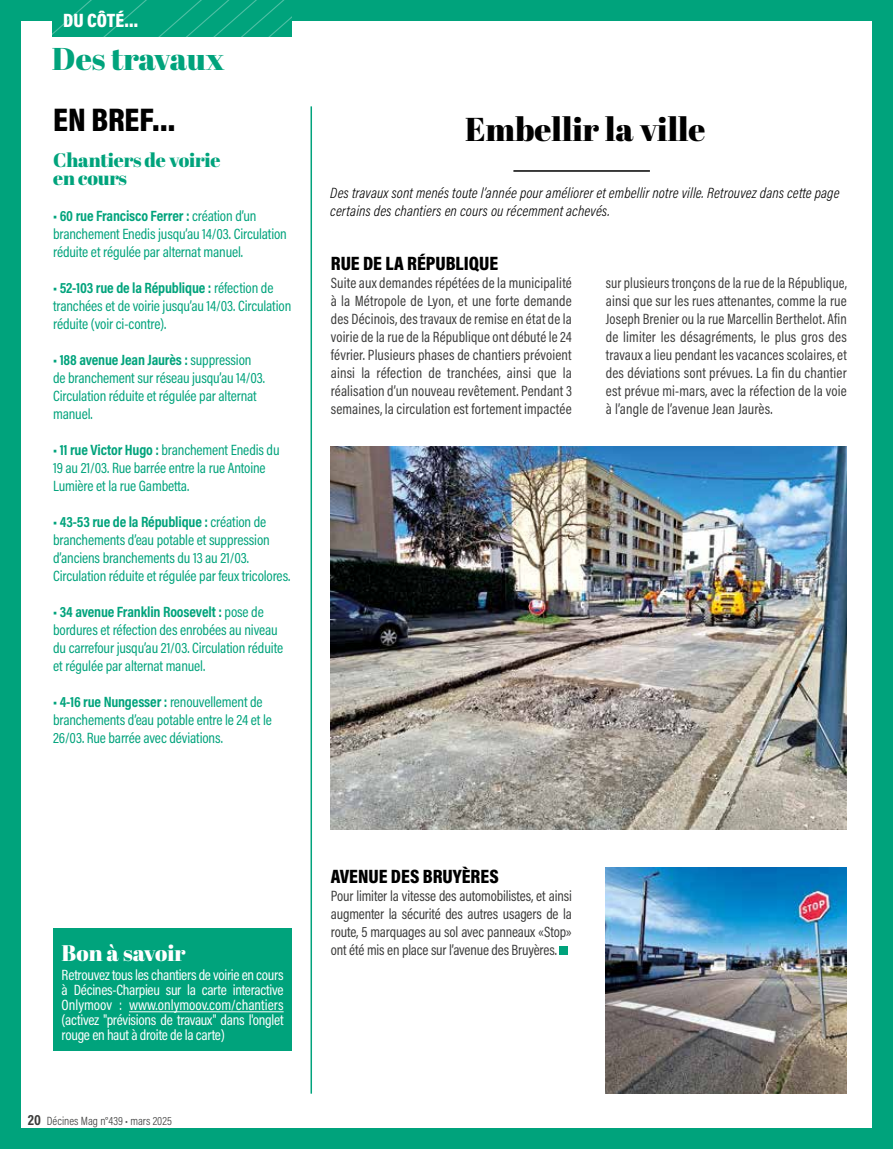
<style>
.page{position:relative;width:893px;height:1149px;background:#fff}
.page>*{position:absolute;margin:0;border:0;box-sizing:border-box;transform-origin:0 0}
.t1{font:33px "Abril Fatface";color:#000}
.t2{font:900 33px "Acumin Pro Cond";color:#000}
.t3{font:31.5px "Abril Fatface";letter-spacing:-.01em;color:#00a37c}
.t4{font:22.5px "Abril Fatface";color:#fff}
.t5{font:900 19.5px "Acumin Pro Cond";color:#000}
.t6{font:19.5px/18px "Abril Fatface";letter-spacing:-.01em;color:#00a37c}
.t7{font:900 19.5px "Acumin Pro Cond";color:#fff}
.t8{font:15px/18px "Acumin Pro Cond";letter-spacing:-.01em;color:#00a37c}
.t9{font:15px/18px "Acumin Pro Cond";letter-spacing:.005em;color:#3c3c3b;text-align:justify}
.t10{font:15px/18px "Acumin Pro Cond";letter-spacing:.005em;color:#3c3c3b;text-align:justify;scale:.95 1}
.t11{font:15px/15px "Acumin Pro Cond";letter-spacing:-.02em;color:#fff;text-align:justify}
.t12{font:italic 300 15px/18px "Acumin Pro Cond";letter-spacing:.01em;color:#000}
.t13{font:300 12px "Acumin Pro Cond";color:#3c3c3b}
.s1{font-weight:700}
.s2{font-weight:700;font-size:15px}
</style>
<div class="page">
<div style="left:0;top:0;width:893px;height:1148px;background:#00a37c"></div>
<div style="left:21px;top:21px;width:851px;height:1106px;background:#fff"></div>
<svg style="left:52px;top:0;width:239px;height:36px"></svg>
<div style="left:53px;top:927px;width:239px;height:123px;background:#00a37c"></div>
<hr style="left:129px;top:1011px;width:155px;height:1px;background:#fff">
<hr style="left:310px;top:106px;width:2px;height:987px;background:#00a37c">
<hr style="left:513px;top:170px;width:137px;height:2px;background:#000">
<img style="left:330px;top:446px;width:517px;height:383px">
<img style="left:606px;top:867px;width:241px;height:226px">
<div style="left:560px;top:945px;width:8px;height:9px;background:#00a37c"></div>
<h3 class="t7" style="left:63px;top:8px;width:77px">DU CÔTÉ…</h3>
<h2 class="t3" style="left:52px;top:36px;width:174px">Des travaux</h2>
<h1 class="t2" style="left:53px;top:98px;width:124px">EN BREF…</h1>
<h3 class="t6" style="left:53px;top:150px;width:169px">Chantiers de voirie en cours</h3>
<p class="t8" style="left:53px;top:206px;width:235px"><span class="s1">• 60 rue Francisco Ferrer :</span> création d’un branchement Enedis jusqu’au 14/03. Circulation réduite et régulée par alternat manuel.</p>
<p class="t8" style="left:53px;top:278px;width:240px"><span class="s1">• 52-103 rue de la République :</span> réfection de tranchées et de voirie jusqu’au 14/03. Circulation réduite (voir ci-contre).</p>
<p class="t8" style="left:53px;top:350px;width:214px"><span class="s1">• 188 avenue Jean Jaurès :</span> suppression de branchement sur réseau jusqu’au 14/03.<br>Circulation réduite et régulée par alternat manuel.</p>
<p class="t8" style="left:53px;top:440px;width:228px"><span class="s1">• 11 rue Victor Hugo :</span> branchement Enedis du<br>19 au 21/03. Rue barrée entre la rue Antoine<br>Lumière et la rue Gambetta.</p>
<p class="t8" style="left:53px;top:512px;width:239px"><span class="s1">• 43-53 rue de la République :</span> création de branchements d’eau potable et suppression d’anciens branchements du 13 au 21/03.<br>Circulation réduite et régulée par feux tricolores.</p>
<p class="t8" style="left:53px;top:602px;width:231px"><span class="s1">• 34 avenue Franklin Roosevelt :</span> pose de bordures et réfection des enrobées au niveau du carrefour jusqu’au 21/03. Circulation réduite et régulée par alternat manuel.</p>
<p class="t8" style="left:53px;top:692px;width:220px"><span class="s1">• 4-16 rue Nungesser :</span> renouvellement de branchements d’eau potable entre le 24 et le<br>26/03. Rue barrée avec déviations.</p>
<h1 class="t1" style="left:465px;top:106px;width:242px">Embellir la ville</h1>
<p class="t12" style="left:330px;top:184px;width:511px">Des travaux sont menés toute l’année pour améliorer et embellir notre ville. Retrouvez dans cette page certains des chantiers en cours ou récemment achevés.</p>
<h3 class="t5" style="left:331px;top:251px;width:169px">RUE DE LA RÉPUBLIQUE</h3>
<p class="t9" style="left:331px;top:274px;width:243px">Suite aux demandes répétées de la municipalité à la Métropole de Lyon, et une forte demande des Décinois, des travaux de remise en état de la voirie de la rue de la République ont débuté le 24 février. Plusieurs phases de chantiers prévoient ainsi la réfection de tranchées, ainsi que la réalisation d’un nouveau revêtement. Pendant 3 semaines, la circulation est fortement impactée</p>
<p class="t10" style="left:606px;top:274px;width:255px">sur plusieurs tronçons de la rue de la République, ainsi que sur les rues attenantes, comme la rue Joseph Brenier ou la rue Marcellin Berthelot. Afin de limiter les désagréments, le plus gros des travaux a lieu pendant les vacances scolaires, et des déviations sont prévues. La fin du chantier est prévue mi-mars, avec la réfection de la voie à l’angle de l’avenue Jean Jaurès.</p>
<h3 class="t4" style="left:62px;top:936px;width:126px">Bon à savoir</h3>
<p class="t11" style="left:62px;top:966px;width:223px">Retrouvez tous les chantiers de voirie en cours à Décines-Charpieu sur la carte interactive Onlymoov : www.onlymoov.com/chantiers (activez "prévisions de travaux" dans l'onglet rouge en haut à droite de la carte)</p>
<p class="t13" style="left:28px;top:1112px;width:145px"><span class="s2">20</span> Décines Mag n°439 • mars 2025</p>
<h3 class="t5" style="left:331px;top:863px;width:169px">AVENUE DES BRUYÈRES</h3>
<p class="t9" style="left:331px;top:886px;width:242px">Pour limiter la vitesse des automobilistes, et ainsi augmenter la sécurité des autres usagers de la route, 5 marquages au sol avec panneaux «Stop» ont été mis en place sur l’avenue des Bruyères.</p>
</div>
